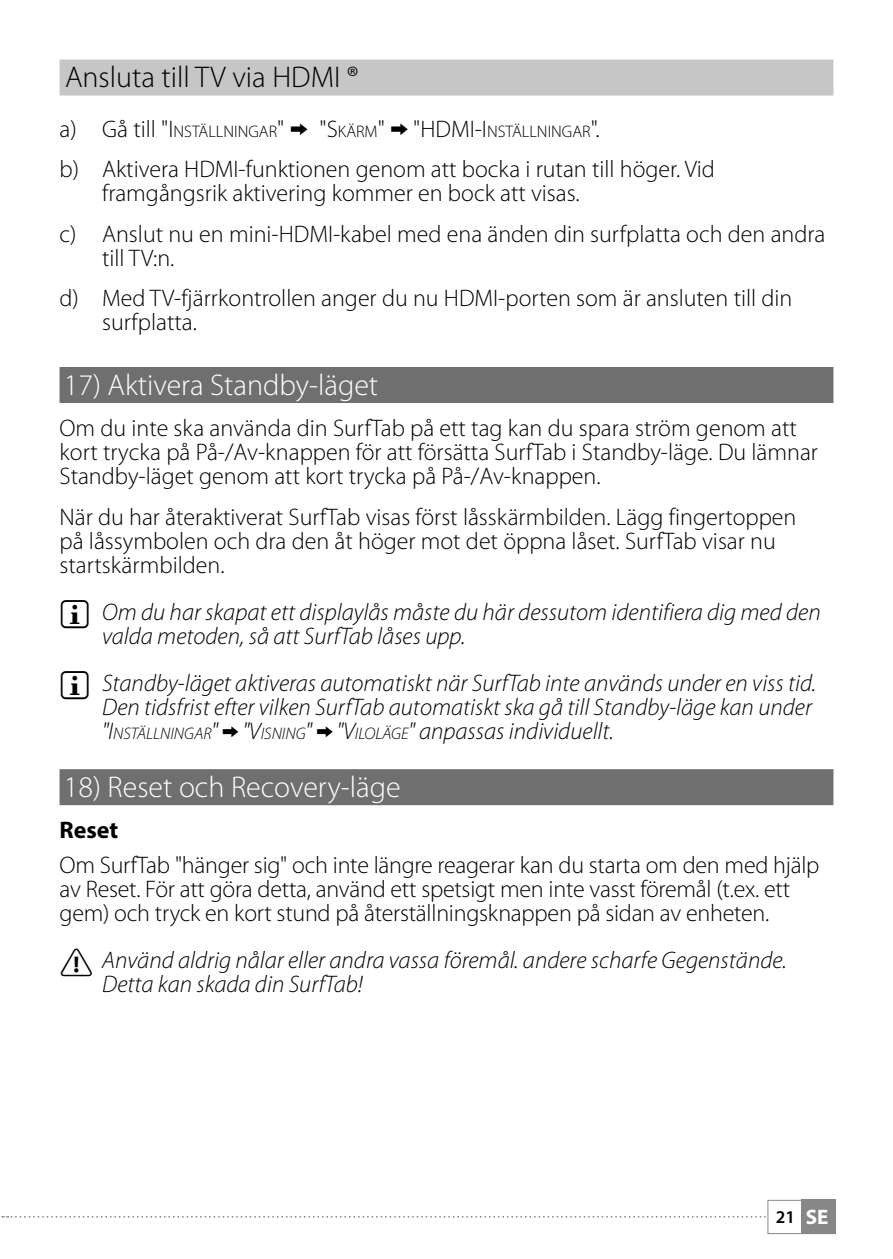
<style>
.page{position:relative;width:893px;height:1259px;background:#fff}
.page>*{position:absolute;margin:0;border:0;box-sizing:border-box;transform-origin:0 0}
.t1{font:300 30px "Myriad Pro";color:#fff}
.t2{font:300 30px "Myriad Pro";color:#000}
.t3{font:300 24px/24px "Myriad Pro";color:#000}
.t4{font:italic 300 24px/24px "Myriad Pro";color:#000}
.t5{font:300 24px "Myriad Pro";color:#000}
.t6{font:700 24px "Myriad Pro";color:#000}
.t7{font:600 18px "Myriad Pro";color:#000}
.t8{font:300 16.8px "Myriad Pro";color:#000}
.s1{font-size:24px}
.s2{font-size:16.8px}
.s3{font-style:inherit}
.s4{font-weight:700;font-size:21px;color:#fff}
</style>
<div class="page">
<div style="left:801px;top:1200px;width:35px;height:34px;background:#878787"></div>
<div style="left:767px;top:1200px;width:69px;height:34px;border:1px solid #878787"></div>
<svg style="left:1px;top:1216px;width:765px;height:1px"></svg>
<div style="left:60px;top:60px;width:773px;height:36px;background:#c6c6c6"></div>
<div style="left:60px;top:367px;width:773px;height:36px;background:#706f6f"></div>
<div style="left:60px;top:769px;width:773px;height:36px;background:#706f6f"></div>
<p class="t2" style="left:65px;top:61px;width:295px">Ansluta till TV via HDMI ®</p>
<p class="t8" style="left:60px;top:122px;width:226px"><span class="s1">a) Gå till</span> <span class="s1">"I</span> NSTÄLLNINGAR<span class="s1">"</span></p>
<p class="t5" style="left:319px;top:115px;width:115px">"S<span class="s2">KÄRM</span>" "HDMI</p>
<p class="t8" style="left:475px;top:122px;width:126px"><span class="s1">-I</span> NSTÄLLNINGAR<span class="s1">".</span></p>
<p class="t3" style="left:102px;top:158px;width:614px;text-indent:-43px">b) Aktivera HDMI-funktionen genom att bocka i rutan till höger. Vid framgångsrik aktivering kommer en bock att visas.</p>
<p class="t3" style="left:102px;top:222px;width:725px;text-indent:-43px">c) Anslut nu en mini-HDMI-kabel med ena änden din surfplatta och den andra till TV:n.</p>
<p class="t3" style="left:102px;top:287px;width:692px;text-indent:-43px">d) Med TV-fjärrkontrollen anger du nu HDMI-porten som är ansluten till din surfplatta.</p>
<p class="t1" style="left:64px;top:368px;width:316px">17) Aktivera Standby-läget</p>
<p class="t3" style="left:60px;top:416px;width:760px">Om du inte ska använda din SurfTab på ett tag kan du spara ström genom att kort trycka på På-/Av-knappen för att försätta SurfTab i Standby-läge. Du lämnar<br>Standby-läget genom att kort trycka på På-/Av-knappen.</p>
<p class="t3" style="left:60px;top:505px;width:738px">När du har återaktiverat SurfTab visas först låsskärmbilden. Lägg fingertoppen på låssymbolen och dra den åt höger mot det öppna låset. SurfTab visar nu startskärmbilden.</p>
<p class="t4" style="left:102px;top:600px;width:720px">Om du har skapat ett displaylås måste du här dessutom identifiera dig med den valda metoden, så att SurfTab låses upp.</p>
<p class="t4" style="left:102px;top:671px;width:716px">Standby-läget aktiveras automatiskt när SurfTab inte används under en viss tid.<br>Den tidsfrist efter vilken SurfTab automatiskt ska gå till Standby-läge kan under "<span class="s3">I</span><span class="s2">NSTÄLLNINGAR</span>" "<span class="s3">V</span><span class="s2">ISNING</span><span class="s3">"</span> "<span class="s3">V</span><span class="s2">ILOLÄGE</span>" anpassas individuellt.</p>
<p class="t1" style="left:64px;top:770px;width:338px">18) Reset och Recovery-läge</p>
<p class="t6" style="left:60px;top:814px;width:60px">Reset</p>
<p class="t3" style="left:60px;top:853px;width:761px">Om SurfTab "hänger sig" och inte längre reagerar kan du starta om den med hjälp av Reset. För att göra detta, använd ett spetsigt men inte vasst föremål (t.ex. ett gem) och tryck en kort stund på återställningsknappen på sidan av enheten.</p>
<p class="t4" style="left:102px;top:948px;width:686px">Använd aldrig nålar eller andra vassa föremål. andere scharfe Gegenstände.<br>Detta kan skada din SurfTab!</p>
<p class="t7" style="left:776px;top:1206px;width:54px">21 <span class="s4">SE</span></p>
</div>
